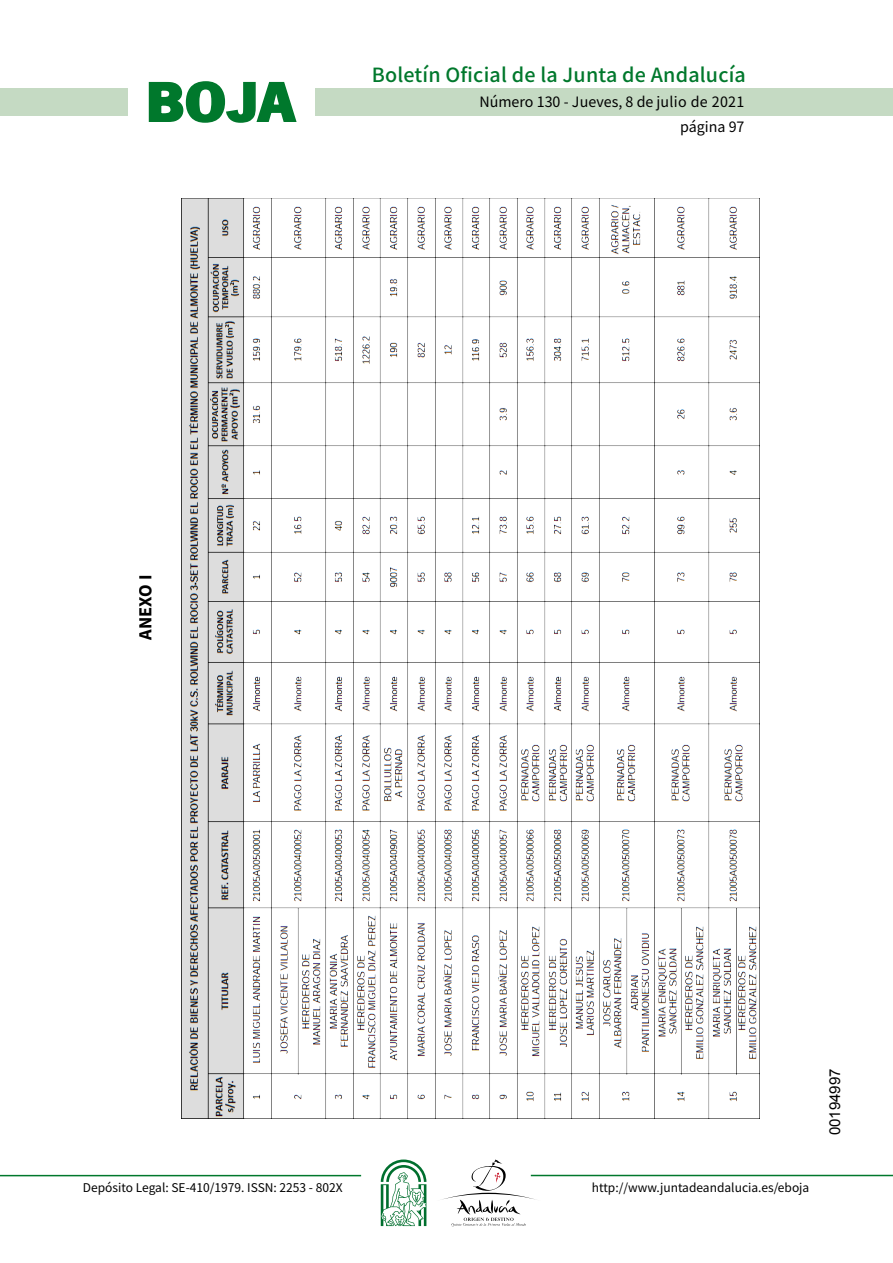
<style>
.page{position:relative;width:893px;height:1263px;background:#fff}
.page>*{position:absolute;margin:0;border:0;box-sizing:border-box;transform-origin:0 0}
.t1{font:700 57.75px "News Got T";color:#00782c;scale:1.14 1}
.t2{font:500 19.5px "Noto Sans HK";letter-spacing:.01em;color:#00782c}
.t3{font:700 18.45px "Source Sans Pro";color:#000}
.t4{font:15px "Arial";color:#000}
.t5{font:14.25px/24.5px "Noto Sans HK";color:#000;text-align:right}
.t6{font:12px "Noto Sans HK";color:#000}
</style>
<div class="page">
<div style="left:315px;top:88px;width:577px;height:28px;background:#c5dac3"></div>
<div style="left:0;top:88px;width:128px;height:28px;background:#c5dac3"></div>
<hr style="left:0;top:1175px;width:361px;height:1px;background:#00782c">
<hr style="left:531px;top:1175px;width:361px;height:1px;background:#00782c">
<svg style="left:148px;top:81px;width:149px;height:42px"></svg>
<svg style="left:442px;top:1159px;width:100px;height:67px"></svg>
<svg style="left:381px;top:1160px;width:45px;height:66px"></svg>
<img style="left:182px;top:198px;width:577px;height:920px">
<h1 class="t1" style="left:145px;top:68px;width:133px">BOJA</h1>
<h2 class="t2" style="left:372px;top:64px;width:375px">Boletín Oficial de la Junta de Andalucía</h2>
<p class="t5" style="left:479px;top:90px;width:266px">Número 130 - Jueves, 8 de julio de 2021 página 97</p>
<h3 class="t3" style="left:135px;top:640px;width:67px;rotate:-90deg">ANEXO I</h3>
<p class="t6" style="left:83px;top:1181px;width:261px">Depósito Legal: SE-410/1979. ISSN: 2253 - 802X</p>
<p class="t6" style="left:592px;top:1181px;width:219px">http://www.juntadeandalucia.es/eboja</p>
<p class="t4" style="left:825px;top:1135px;width:68px;rotate:-90deg">00194997</p>
</div>
